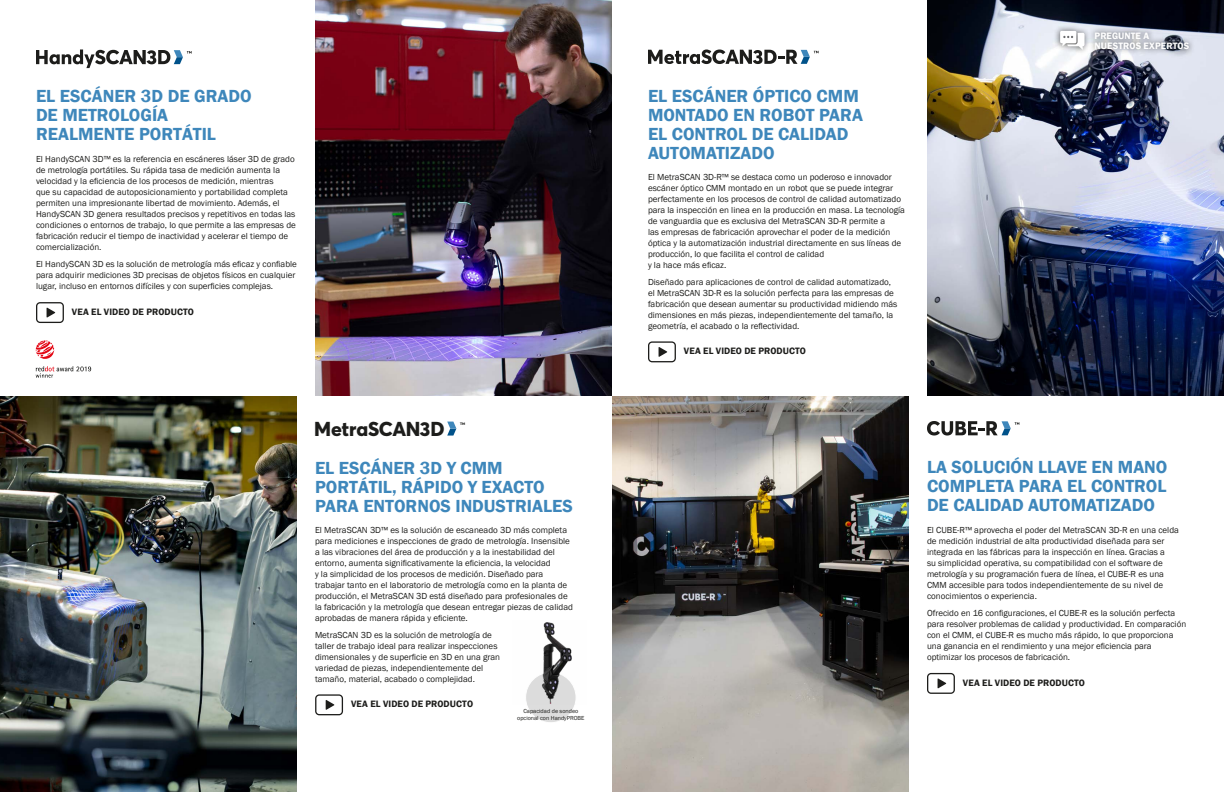
<style>
.page{position:relative;width:1224px;height:792px;background:#fff}
.page>*{position:absolute;margin:0;border:0;box-sizing:border-box;transform-origin:0 0}
.t1{font:800 19.9px "Averta";letter-spacing:-.005em;color:#1d1d1b}
.t2{font:600 18px/19px "Franklin Gothic";color:#3e87bb}
.t3{font:600 9.5px "Franklin Gothic";letter-spacing:.01em;color:#1d1d1b}
.t4{font:600 9.5px/10px "Franklin Gothic";letter-spacing:.01em;color:#fff}
.t5{font:9px/11px "Franklin Gothic";color:#1d1d1b}
.t6{font:6px/7.2px "Franklin Gothic";color:#1d1d1b;text-align:center}
.t7{font:800 3.5px "Averta";color:#1d1d1b}
</style>
<div class="page">
<img style="left:0;top:396px;width:297px;height:396px">
<img style="left:927px;top:0;width:297px;height:396px">
<img style="left:612px;top:396px;width:297px;height:396px">
<div style="left:526px;top:672px;width:50px;height:51px;background:#dadada;border-radius:50%"></div>
<img style="left:526px;top:622px;width:50px;height:83px">
<svg style="left:447px;top:422px;width:9px;height:14px"></svg>
<svg style="left:648px;top:50px;width:171px;height:14px"></svg>
<svg style="left:927px;top:421px;width:92px;height:15px"></svg>
<img style="left:315px;top:0;width:297px;height:396px">
<svg style="left:36px;top:50px;width:156px;height:18px"></svg>
<svg style="left:36px;top:340px;width:55px;height:38px"></svg>
<div style="left:1054px;top:24px;width:141px;height:31px;background:#1d1d1b;opacity:.75"></div>
<svg style="left:1060px;top:31px;width:25px;height:19px"></svg>
<svg style="left:36px;top:302px;width:28px;height:21px"></svg>
<svg style="left:648px;top:341px;width:28px;height:21px"></svg>
<svg style="left:315px;top:694px;width:28px;height:21px"></svg>
<svg style="left:927px;top:673px;width:28px;height:21px"></svg>
<h2 class="t2" style="left:36px;top:87px;width:217px">EL ESCÁNER 3D DE GRADO<br>DE METROLOGÍA<br>REALMENTE PORTÁTIL</h2>
<p class="t5" style="left:36px;top:153px;width:261px">El HandySCAN 3D™ es la referencia en escáneres láser 3D de grado de metrología portátiles. Su rápida tasa de medición aumenta la velocidad y la eficiencia de los procesos de medición, mientras<br>que su capacidad de autoposicionamiento y portabilidad completa permiten una impresionante libertad de movimiento. Además, el HandySCAN 3D genera resultados precisos y repetitivos en todas las condiciones o entornos de trabajo, lo que permite a las empresas de fabricación reducir el tiempo de inactividad y acelerar el tiempo de comercialización.</p>
<p class="t5" style="left:36px;top:258px;width:263px">El HandySCAN 3D es la solución de metrología más eficaz y confiable para adquirir mediciones 3D precisas de objetos físicos en cualquier lugar, incluso en entornos difíciles y con superficies complejas.</p>
<p class="t3" style="left:72px;top:306px;width:124px">VEA EL VIDEO DE PRODUCTO</p>
<h1 class="t1" style="left:314px;top:416px;width:132px">MetraSCAN3D</h1>
<p class="t7" style="left:460px;top:421px;width:7px">TM</p>
<h2 class="t2" style="left:315px;top:458px;width:259px">EL ESCÁNER 3D Y CMM<br>PORTÁTIL, RÁPIDO Y EXACTO<br>PARA ENTORNOS INDUSTRIALES</h2>
<p class="t5" style="left:315px;top:525px;width:259px">El MetraSCAN 3D™ es la solución de escaneado 3D más completa para mediciones e inspecciones de grado de metrología. Insensible a las vibraciones del área de producción y a la inestabilidad del entorno, aumenta significativamente la eficiencia, la velocidad<br>y la simplicidad de los procesos de medición. Diseñado para trabajar tanto en el laboratorio de metrología como en la planta de producción, el MetraSCAN 3D está diseñado para profesionales de la fabricación y la metrología que desean entregar piezas de calidad aprobadas de manera rápida y eficiente.</p>
<p class="t5" style="left:315px;top:630px;width:187px">MetraSCAN 3D es la solución de metrología de taller de trabajo ideal para realizar inspecciones dimensionales y de superficie en 3D en una gran variedad de piezas, independientemente del tamaño, material, acabado o complejidad.</p>
<p class="t3" style="left:351px;top:698px;width:124px">VEA EL VIDEO DE PRODUCTO</p>
<p class="t6" style="left:517px;top:707px;width:69px">Capacidad de sondeo opcional con HandyPROBE</p>
<h2 class="t2" style="left:648px;top:86px;width:217px">EL ESCÁNER ÓPTICO CMM<br>MONTADO EN ROBOT PARA<br>EL CONTROL DE CALIDAD<br>AUTOMATIZADO</h2>
<p class="t5" style="left:648px;top:172px;width:258px">El MetraSCAN 3D-R™ se destaca como un poderoso e innovador escáner óptico CMM montado en un robot que se puede integrar perfectamente en los procesos de control de calidad automatizado para la inspección en linea en la producción en masa. La tecnología de vanguardia que es exclusiva del MetraSCAN 3D-R permite a<br>las empresas de fabricación aprovechar el poder de la medición óptica y la automatización industrial directamente en sus líneas de producción, lo que facilita el control de calidad<br>y la hace más eficaz.</p>
<p class="t5" style="left:648px;top:277px;width:251px">Diseñado para aplicaciones de control de calidad automatizado, el MetraSCAN 3D-R es la solución perfecta para las empresas de fabricación que desean aumentar su productividad midiendo más dimensiones en más piezas, independientemente del tamaño, la geometría, el acabado o la reflectividad.</p>
<p class="t3" style="left:684px;top:345px;width:124px">VEA EL VIDEO DE PRODUCTO</p>
<p class="t4" style="left:1095px;top:31px;width:96px">PREGUNTE A<br>NUESTROS EXPERTOS</p>
<h2 class="t2" style="left:927px;top:458px;width:242px;text-align:justify">LA SOLUCIÓN LLAVE EN MANO COMPLETA PARA EL CONTROL DE CALIDAD AUTOMATIZADO</h2>
<p class="t5" style="left:927px;top:525px;width:253px">El CUBE-R™ aprovecha el poder del MetraSCAN 3D-R en una celda de medición industrial de alta productividad diseñada para ser integrada en las fábricas para la inspección en línea. Gracias a<br>su simplicidad operativa, su compatibilidad con el software de metrología y su programación fuera de línea, el CUBE-R es una CMM accesible para todos independientemente de su nivel de conocimientos o experiencia.</p>
<p class="t5" style="left:927px;top:608px;width:261px">Ofrecido en 16 configuraciones, el CUBE-R es la solución perfecta para resolver problemas de calidad y productividad. En comparación con el CMM, el CUBE-R es mucho más rápido, lo que proporciona una ganancia en el rendimiento y una mejor eficiencia para optimizar los procesos de fabricación.</p>
<p class="t3" style="left:963px;top:677px;width:124px">VEA EL VIDEO DE PRODUCTO</p>
</div>
